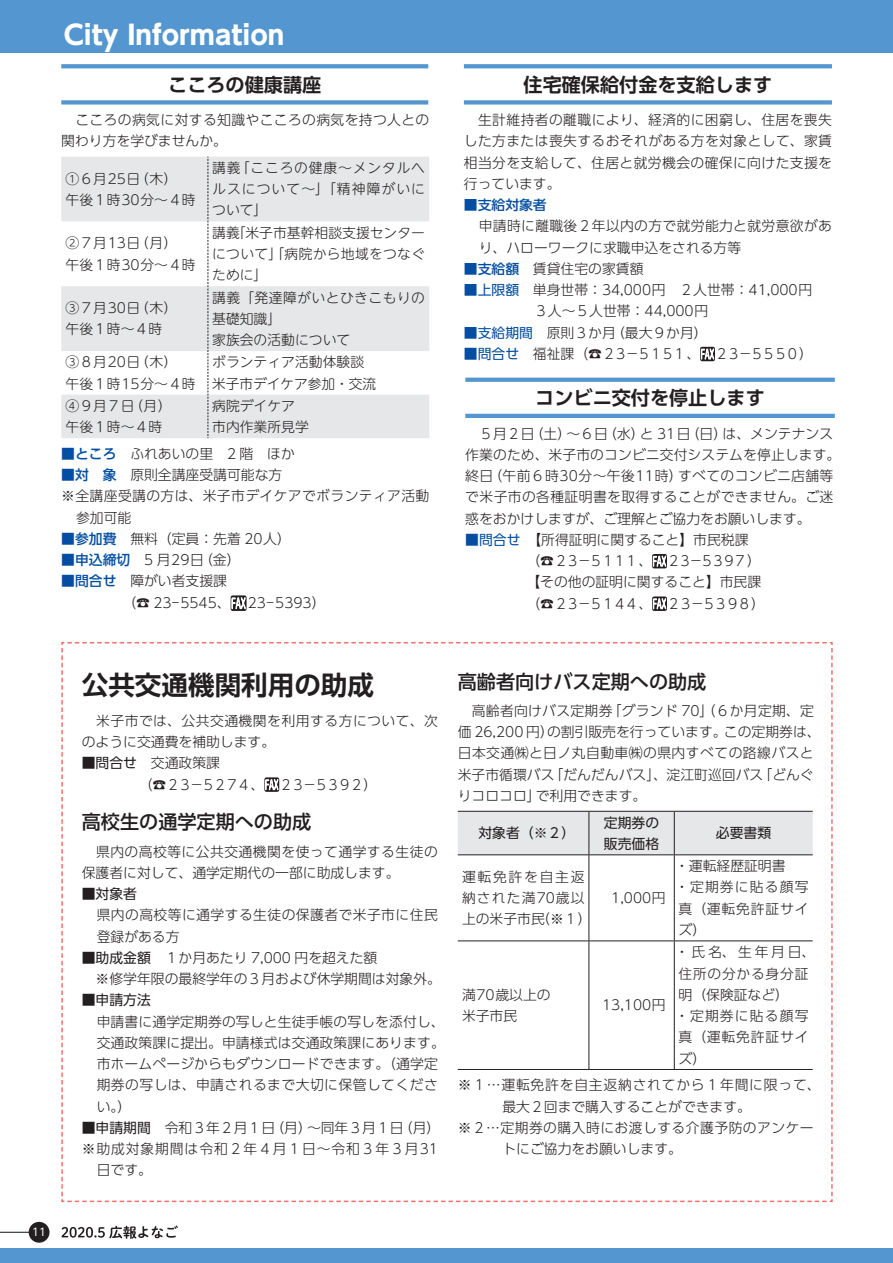
<style>
.page{position:relative;width:893px;height:1263px;background:#fff}
.page>*{position:absolute;margin:0;border:0;box-sizing:border-box;transform-origin:0 0}
.t1{font:26.55px "UD Shin Go Pro Bold 90 msp RKSJ H";color:#fff}
.t2{font:26.25px "UD Shin Go Pro De Bold 90 msp RKSJ H";color:#231f20}
.t3{font:19.2px "UD Shin Go Pro De Bold 90 msp RKSJ H";color:#231f20}
.t4{font:19.2px "UD Shin Go Pro Medium 90 msp RKSJ H";color:#231f20}
.t5{font:18.9px "UD Shin Go Pro De Bold 90 msp RKSJ H";color:#231f20}
.t6{font:13.8px/21.3px "UD Shin Go Pro Light 90 msp RKSJ H";letter-spacing:.01em;color:#231f20}
.t7{font:13.8px/21.3px "UD Shin Go Pro Light 90 msp RKSJ H";letter-spacing:.03em;color:#231f20}
.t8{font:13.8px/21.6px "UD Shin Go Pro Light 90 msp RKSJ H";letter-spacing:-.15em;color:#231f20}
.t9{font:13.8px "UD Shin Go Pro Light 90 msp RKSJ H";letter-spacing:.065em;color:#231f20}
.t10{font:13.8px "UD Shin Go Pro Light 90 msp RKSJ H";letter-spacing:.055em;color:#231f20}
.t11{font:13.8px "UD Shin Go Pro Regular 90 msp RKSJ H";color:#231f20}
.t12{font:13.65px/21.3px "UD Shin M Go Pro Light 90 msp RKSJ H";color:#231f20}
.t13{font:13.65px/21.3px "UD Shin Go Pro Light 90 msp RKSJ H";letter-spacing:.06em;color:#231f20}
.t14{font:13.65px/21.3px "UD Shin Go Pro Light 90 msp RKSJ H";letter-spacing:.035em;color:#231f20}
.t15{font:13.65px/21.3px "UD Shin Go Pro Light 90 msp RKSJ H";letter-spacing:.085em;color:#231f20}
.t16{font:13.65px/21.3px "UD Shin Go Pro Regular 90 msp RKSJ H";color:#231f20}
.t17{font:13.65px/21.3px "UD Shin Go Pro Light 90 msp RKSJ H";color:#231f20}
.t18{font:13.5px "UD Shin Go Pro Light 90 msp RKSJ H";color:#231f20}
.t19{font:13.5px "UD Shin Go Pro Medium 90 msp RKSJ H";color:#034ea2}
.t20{font:10.65px "UD Shin Go Pro Regular 90 msp RKSJ H";color:#fff}
.s1{font-family:"UD Shin Go Pro Medium 90 msp RKSJ H";color:#034ea2}
.s2{font-family:"UD Shin Go Pro Medium 90 msp RKSJ H";font-size:13.5px;color:#034ea2}
.s3{font-family:"UD Shin Go Pro Regular 90 msp RKSJ H";font-size:13.5px;color:#034ea2}
.s4{font-family:"UD Shin Go Pro Regular 90 msp RKSJ H";color:#034ea2}
.s5{font-family:"UD Shin Go Pro Regular 90 msp RKSJ H"}
</style>
<div class="page">
<hr style="left:0;top:1232px;width:31px;height:1px;background:#231f20">
<div style="left:29px;top:1222px;width:21px;height:21px;background:#231f20;border-radius:50%"></div>
<svg style="left:62px;top:1226px;width:116px;height:13px"></svg>
<div style="left:0;top:1248px;width:893px;height:15px;background:#5496d0"></div>
<svg style="left:464px;top:64px;width:368px;height:4px"></svg>
<div style="left:464px;top:100px;width:368px;height:5px;background:#5496d0"></div>
<svg style="left:700px;top:347px;width:15px;height:14px"></svg>
<svg style="left:701px;top:346px;width:13px;height:16px"></svg>
<svg style="left:465px;top:378px;width:370px;height:4px"></svg>
<hr style="left:465px;top:414px;width:370px;height:4px;background:#5496d0">
<svg style="left:652px;top:554px;width:15px;height:14px"></svg>
<svg style="left:653px;top:554px;width:13px;height:15px"></svg>
<svg style="left:652px;top:596px;width:15px;height:15px"></svg>
<svg style="left:653px;top:596px;width:13px;height:15px"></svg>
<div style="left:0;top:0;width:893px;height:53px;background:#5496d0"></div>
<svg style="left:61px;top:642px;width:772px;height:561px"></svg>
<svg style="left:458px;top:856px;width:355px;height:213px"></svg>
<hr style="left:458px;top:811px;width:131px;height:1px;background:#231f20">
<hr style="left:589px;top:811px;width:85px;height:1px;background:#231f20">
<hr style="left:589px;top:812px;width:1px;height:43px;background:#231f20">
<hr style="left:674px;top:811px;width:139px;height:1px;background:#231f20">
<hr style="left:674px;top:812px;width:1px;height:43px;background:#231f20">
<hr style="left:458px;top:855px;width:131px;height:1px;background:#231f20">
<hr style="left:589px;top:855px;width:85px;height:1px;background:#231f20">
<hr style="left:589px;top:855px;width:1px;height:86px;background:#231f20">
<hr style="left:674px;top:855px;width:139px;height:1px;background:#231f20">
<hr style="left:674px;top:855px;width:1px;height:86px;background:#231f20">
<hr style="left:458px;top:941px;width:131px;height:1px;background:#231f20">
<hr style="left:589px;top:941px;width:85px;height:1px;background:#231f20">
<hr style="left:589px;top:941px;width:1px;height:128px;background:#231f20">
<hr style="left:674px;top:941px;width:139px;height:1px;background:#231f20">
<hr style="left:674px;top:941px;width:1px;height:128px;background:#231f20">
<hr style="left:458px;top:1069px;width:131px;height:1px;background:#231f20">
<hr style="left:589px;top:1069px;width:224px;height:1px;background:#231f20">
<svg style="left:61px;top:64px;width:367px;height:4px"></svg>
<div style="left:61px;top:100px;width:367px;height:5px;background:#5496d0"></div>
<svg style="left:61px;top:157px;width:368px;height:281px"></svg>
<svg style="left:231px;top:595px;width:16px;height:16px"></svg>
<svg style="left:231px;top:595px;width:15px;height:16px"></svg>
<h1 class="t1" style="left:64px;top:25px;width:222px">City Information</h1>
<h3 class="t5" style="left:168px;top:77px;width:155px">こころの健康講座</h3>
<p class="t6" style="left:61px;top:111px;width:370px;text-indent:14px">こころの病気に対する知識やこころの病気を持つ人との関わり方を学びませんか。</p>
<p class="t12" style="left:66px;top:170px;width:132px">①６月25日（木）<br>午後１時30分～４時</p>
<p class="t12" style="left:212px;top:159px;width:214px;text-align:justify">講義「こころの健康～メンタルヘルスについて～」「精神障がいについて」</p>
<p class="t12" style="left:66px;top:234px;width:132px">②７月13日（月）<br>午後１時30分～４時</p>
<p class="t12" style="left:212px;top:224px;width:214px;text-align:justify">講義「米子市基幹相談支援センターについて」「病院から地域をつなぐために」</p>
<p class="t12" style="left:66px;top:299px;width:113px">③７月30日（木）午後１時～４時</p>
<p class="t12" style="left:212px;top:289px;width:214px">講義「発達障がいとひきこもりの基礎知識」<br>家族会の活動について</p>
<p class="t12" style="left:66px;top:353px;width:132px">③８月20日（木）<br>午後１時15分～４時</p>
<p class="t12" style="left:212px;top:353px;width:166px">ボランティア活動体験談米子市デイケア参加・交流</p>
<p class="t12" style="left:66px;top:397px;width:107px">④９月７日（月）午後１時～４時</p>
<p class="t12" style="left:212px;top:397px;width:98px">病院デイケア市内作業所見学</p>
<p class="t6" style="left:61px;top:445px;width:235px"><span class="s1">■ところ</span>　ふれあいの里　2 階　ほか</p>
<p class="t6" style="left:61px;top:466px;width:223px"><span class="s1">■対 象</span>　原則全講座受講可能な方</p>
<p class="t6" style="left:61px;top:487px;width:370px">※全講座受講の方は、米子市デイケアでボランティア活動</p>
<p class="t6" style="left:76px;top:509px;width:57px">参加可能</p>
<p class="t6" style="left:61px;top:530px;width:231px"><span class="s1">■参加費</span>　無料（定員：先着 20人）</p>
<p class="t6" style="left:61px;top:551px;width:181px"><span class="s1">■申込締切</span>　5 月29日（金）</p>
<p class="t6" style="left:122px;top:572px;width:205px;line-height:22px;text-indent:-61px"><span class="s1">■問合せ</span>　障がい者支援課<br>（☎ 23－5545、 23－5393）</p>
<h3 class="t3" style="left:523px;top:77px;width:250px">住宅確保給付金を支給します</h3>
<p class="t6" style="left:464px;top:111px;width:370px;text-align:justify">　生計維持者の離職により、経済的に困窮し、住居を喪失した方または喪失するおそれがある方を対象として、家賃相当分を支給して、住居と就労機会の確保に向けた支援を行っています。</p>
<p class="t19" style="left:464px;top:200px;width:84px">■支給対象者</p>
<p class="t6" style="left:479px;top:217px;width:355px">申請時に離職後２年以内の方で就労能力と就労意欲があり、ハローワークに求職申込をされる方等</p>
<p class="t6" style="left:464px;top:260px;width:181px"><span class="s2">■支給額</span> 賃貸住宅の家賃額</p>
<p class="t6" style="left:534px;top:281px;width:280px;text-indent:-70px"><span class="s3">■上限額</span> 単身世帯：34,000円　２人世帯：41,000円<br>３人～５人世帯：44,000円</p>
<p class="t18" style="left:464px;top:327px;width:245px"><span class="s4">■支給期間</span> 原則３か月（最大９か月）</p>
<p class="t8" style="left:464px;top:345px;width:351px"><span class="s4">■問合せ</span>　福祉課（☎２３－５１５１、 ２３－５５５０）</p>
<h3 class="t3" style="left:535px;top:391px;width:231px">コンビニ交付を停止します</h3>
<p class="t6" style="left:465px;top:425px;width:376px">　５月２日（土）～６日（水）と 31日（日）は、メンテナンス作業のため、米子市のコンビニ交付システムを停止します。終日（午前６時30分～午後11時）すべてのコンビニ店舗等で米子市の各種証明書を取得することができません。ご迷惑をおかけしますが、ご理解とご協力をお願いします。</p>
<p class="t6" style="left:526px;top:531px;width:240px;text-indent:-61px"><span class="s4">■問合せ</span>【所得証明に関すること】市民税課（☎２３－５１１１、 ２３－５３９７）【その他の証明に関すること】市民課（☎２３－５１４４、 ２３－５３９８）</p>
<p class="t20" style="left:32px;top:1228px;width:16px">11</p>
<h2 class="t2" style="left:82px;top:675px;width:294px">公共交通機関利用の助成</h2>
<p class="t14" style="left:82px;top:712px;width:357px">　米子市では、公共交通機関を利用する方について、次のように交通費を補助します。</p>
<p class="t8" style="left:139px;top:754px;width:240px;text-indent:-57px"><span class="s5">■問合せ</span>　交通政策課<br>（☎２３－５２７４、 ２３－５３９２）</p>
<h3 class="t4" style="left:82px;top:815px;width:231px">高校生の通学定期への助成</h3>
<p class="t7" style="left:82px;top:843px;width:357px">　県内の高校等に公共交通機関を使って通学する生徒の保護者に対して、通学定期代の一部に助成します。</p>
<p class="t11" style="left:82px;top:889px;width:57px">■対象者</p>
<p class="t7" style="left:97px;top:906px;width:343px">県内の高校等に通学する生徒の保護者で米子市に住民登録がある方</p>
<p class="t6" style="left:82px;top:949px;width:361px"><span class="s5">■助成金額</span>　１か月あたり 7,000 円を超えた額<br>　※修学年限の最終学年の３月および休学期間は対象外。</p>
<p class="t11" style="left:82px;top:995px;width:71px">■申請方法</p>
<p class="t6" style="left:97px;top:1013px;width:350px">申請書に通学定期券の写しと生徒手帳の写しを添付し、交通政策課に提出。申請様式は交通政策課にあります。市ホームページからもダウンロードできます。（通学定期券の写しは、申請されるまで大切に保管してください。）</p>
<p class="t6" style="left:82px;top:1119px;width:360px"><span class="s5">■申請期間</span>　令和３年２月１日（月）～同年３月１日（月）</p>
<p class="t9" style="left:82px;top:1144px;width:358px">※助成対象期間は令和２年４月１日～令和３年３月31</p>
<p class="t6" style="left:97px;top:1161px;width:57px">日です。</p>
<h3 class="t4" style="left:458px;top:674px;width:250px">高齢者向けバス定期への助成</h3>
<p class="t6" style="left:458px;top:702px;width:364px">　高齢者向けバス定期券「グランド 70」（６か月定期、定価 26,200 円）の割引販売を行っています。この定期券は、日本交通㈱と日ノ丸自動車㈱の県内すべての路線バスと米子市循環バス「だんだんバス」、淀江町巡回バス「どんぐりコロコロ」で利用できます。</p>
<p class="t16" style="left:478px;top:824px;width:98px">対象者（※２）</p>
<p class="t16" style="left:604px;top:814px;width:57px">定期券の販売価格</p>
<p class="t16" style="left:716px;top:824px;width:57px">必要書類</p>
<p class="t15" style="left:462px;top:868px;width:131px">運転免許を自主返納された満70歳以上の米子市民（※１）</p>
<p class="t13" style="left:675px;top:857px;width:135px">・運転経歴証明書<br>・定期券に貼る顔写真（運転免許証サイズ）</p>
<p class="t14" style="left:611px;top:889px;width:56px">1,000円</p>
<p class="t13" style="left:675px;top:943px;width:142px">・氏名、生年月日、住所の分かる身分証明（保険証など）<br>・定期券に貼る顔写真（運転免許証サイズ）</p>
<p class="t10" style="left:458px;top:1080px;width:364px">※１…運転免許を自主返納されてから１年間に限って、</p>
<p class="t6" style="left:502px;top:1098px;width:250px">最大２回まで購入することができます。</p>
<p class="t7" style="left:458px;top:1119px;width:357px">※２…定期券の購入時にお渡しする介護予防のアンケー</p>
<p class="t6" style="left:502px;top:1140px;width:181px">トにご協力をお願いします。</p>
<p class="t17" style="left:462px;top:986px;width:90px">満70歳以上の米子市民</p>
<p class="t14" style="left:602px;top:996px;width:65px">13,100円</p>
</div>
